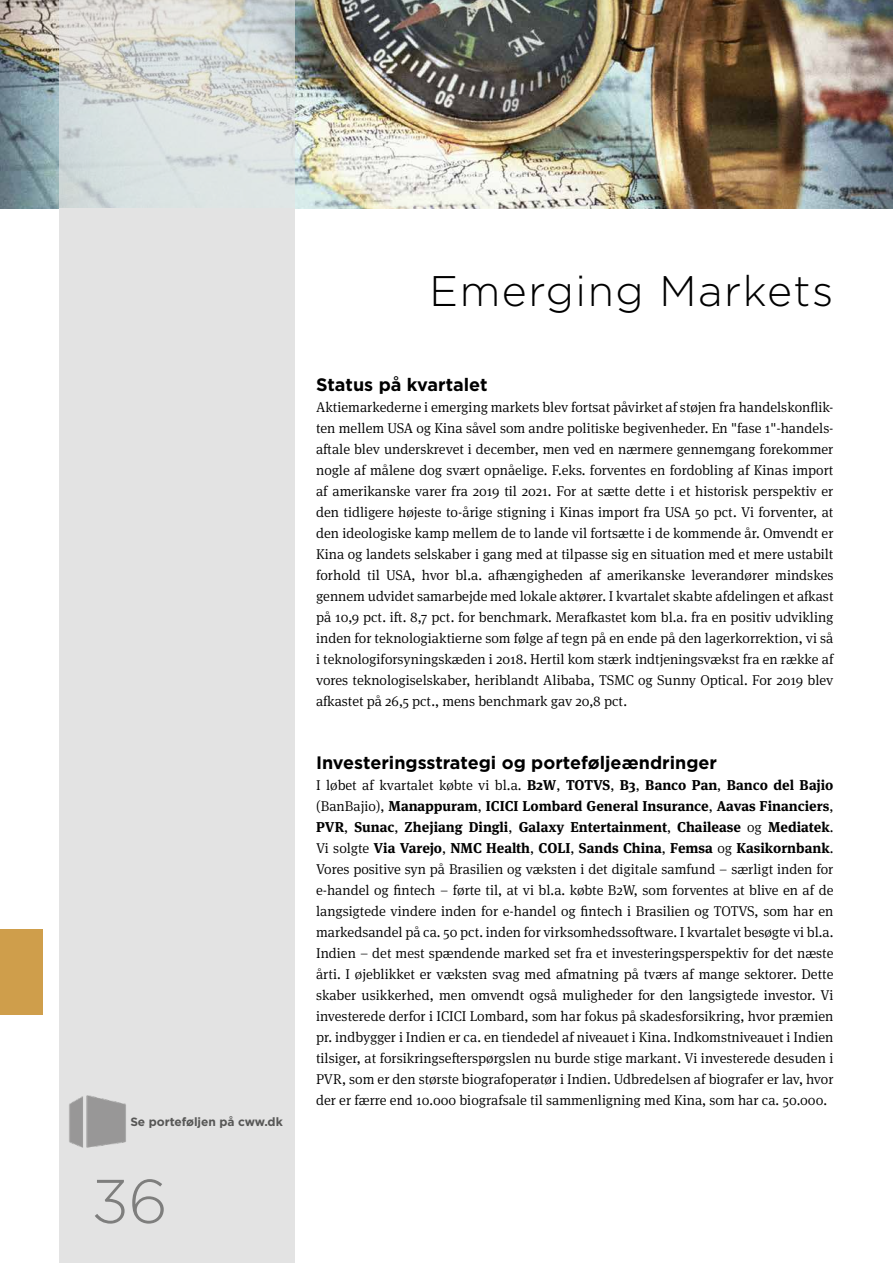
<style>
.page{position:relative;width:893px;height:1263px;background:#fff}
.page>*{position:absolute;margin:0;border:0;box-sizing:border-box;transform-origin:0 0}
.t1{font:300 61.5px "Gotham";color:#7e7e7d}
.t2{font:300 42.75px "Gotham";letter-spacing:.035em;color:#000}
.t3{font:700 18px "Gotham";color:#000}
.t4{font:300 14.25px/21px "Meta Serif Pro";color:#000;text-align:justify}
.t5{font:700 12px "Gotham";letter-spacing:-.005em;color:#575756}
.s1{font-weight:700}
</style>
<div class="page">
<img style="left:0;top:0;width:893px;height:208px">
<svg style="left:60px;top:0;width:235px;height:208px;background:#d6dbd8"></svg>
<div style="left:60px;top:208px;width:235px;height:1055px;background:#e3e3e3"></div>
<img style="left:69px;top:1095px;width:57px;height:53px">
<div style="left:0;top:929px;width:43px;height:85px;background:#cf9e4b"></div>
<p class="t5" style="left:130px;top:1114px;width:154px">Se porteføljen på cww.dk</p>
<h1 class="t1" style="left:91px;top:1162px;width:78px">36</h1>
<h2 class="t2" style="left:430px;top:264px;width:405px">Emerging Markets</h2>
<p class="t3" style="left:316px;top:373px;width:173px">Status på kvartalet</p>
<p class="t4" style="left:316px;top:396px;width:519px">Aktiemarkederne i emerging markets blev fortsat påvirket af støjen fra handelskonflik&shy;ten mellem USA og Kina såvel som andre politiske begivenheder. En "fase 1"-handels&shy;aftale blev underskrevet i december, men ved en nærmere gennemgang forekommer nogle af målene dog svært opnåelige. F.eks. forventes en fordobling af Kinas import af amerikanske varer fra 2019 til 2021. For at sætte dette i et historisk perspektiv er den tidligere højeste to-årige stigning i Kinas import fra USA 50 pct. Vi forventer, at den ideologiske kamp mellem de to lande vil fortsætte i de kommende år. Omvendt er Kina og landets selskaber i gang med at tilpasse sig en situation med et mere ustabilt forhold til USA, hvor bl.a. afhængigheden af amerikanske leverandører mindskes gennem udvidet samarbejde med lokale aktører. I kvartalet skabte afdelingen et afkast på 10,9 pct. ift. 8,7 pct. for benchmark. Merafkastet kom bl.a. fra en positiv udvikling inden for teknologiaktierne som følge af tegn på en ende på den lagerkorrektion, vi så i teknologiforsyningskæden i 2018. Hertil kom stærk indtjeningsvækst fra en række af vores teknologiselskaber, heriblandt Alibaba, TSMC og Sunny Optical. For 2019 blev afkastet på 26,5 pct., mens benchmark gav 20,8 pct.</p>
<p class="t3" style="left:316px;top:751px;width:402px">Investeringsstrategi og porteføljeændringer</p>
<p class="t4" style="left:316px;top:774px;width:519px">I løbet af kvartalet købte vi bl.a. <span class="s1">B2W</span>, <span class="s1">TOTVS</span>, <span class="s1">B3</span>, <span class="s1">Banco Pan</span>, <span class="s1">Banco del Bajio </span>(BanBajio), <span class="s1">Manappuram</span>, <span class="s1">ICICI Lombard General Insurance</span>, <span class="s1">Aavas Financiers</span>, <span class="s1">PVR</span>, <span class="s1">Sunac</span>, <span class="s1">Zhejiang Dingli</span>, <span class="s1">Galaxy Entertainment</span>, <span class="s1">Chailease</span> og <span class="s1">Mediatek</span>.<br>Vi solgte <span class="s1">Via Varejo</span>, <span class="s1">NMC Health</span>, <span class="s1">COLI</span>, <span class="s1">Sands China</span>, <span class="s1">Femsa</span> og <span class="s1">Kasikornbank</span>.<br>Vores positive syn på Brasilien og væksten i det digitale samfund – særligt inden for e-handel og fintech – førte til, at vi bl.a. købte B2W, som forventes at blive en af de langsigtede vindere inden for e-handel og fintech i Brasilien og TOTVS, som har en markedsandel på ca. 50 pct. inden for virksomhedssoftware. I kvartalet besøgte vi bl.a.<br>Indien – det mest spændende marked set fra et investeringsperspektiv for det næste årti. I øjeblikket er væksten svag med afmatning på tværs af mange sektorer. Dette skaber usikkerhed, men omvendt også muligheder for den langsigtede investor. Vi investerede derfor i ICICI Lombard, som har fokus på skadesforsikring, hvor præmien pr. indbygger i Indien er ca. en tiendedel af niveauet i Kina. Indkomstniveauet i Indien tilsiger, at forsikringsefterspørgslen nu burde stige markant. Vi investerede desuden i PVR, som er den største biografoperatør i Indien. Udbredelsen af biografer er lav, hvor der er færre end 10.000 biografsale til sammenligning med Kina, som har ca. 50.000.</p>
</div>
